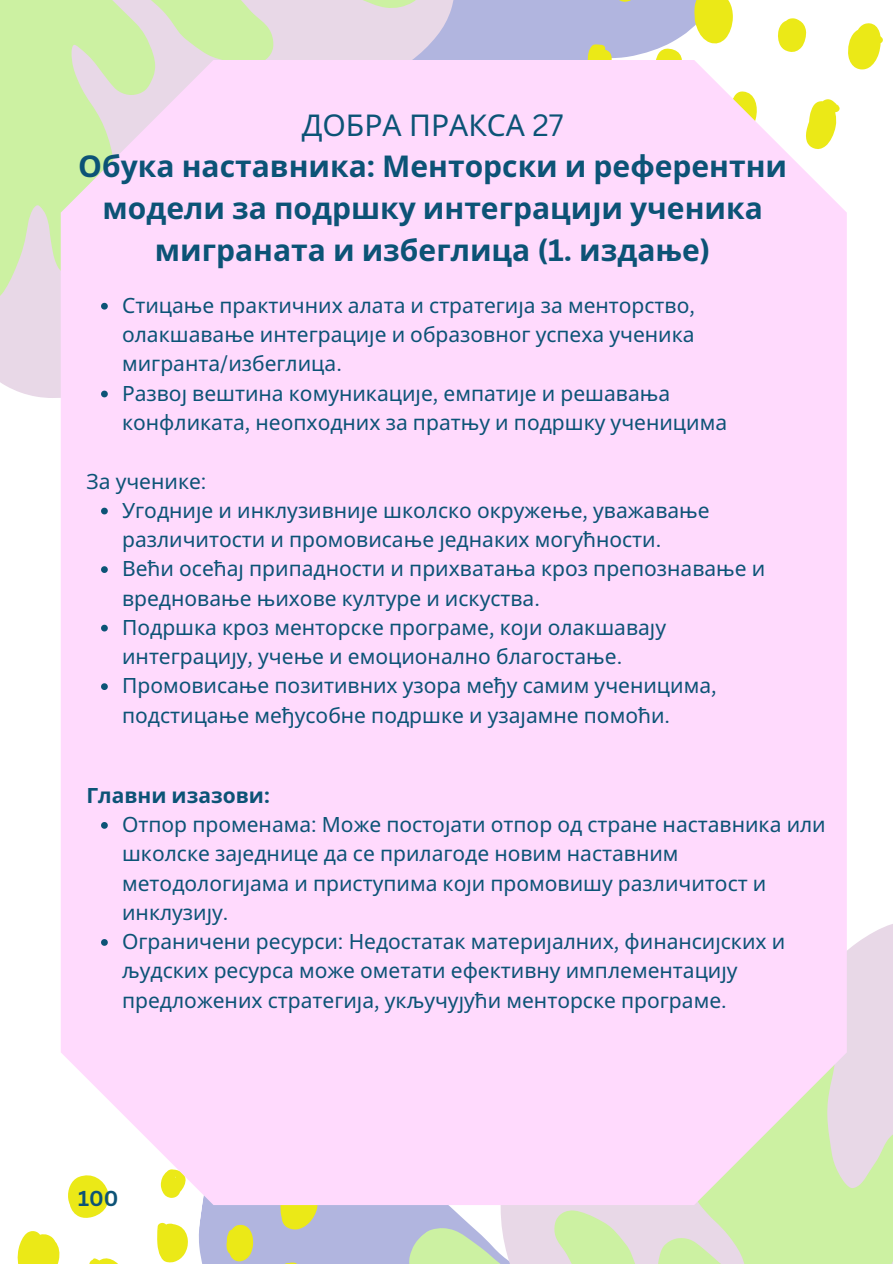
<style>
.page{position:relative;width:893px;height:1264px;background:#fff}
.page>*{position:absolute;margin:0;border:0;box-sizing:border-box;transform-origin:0 0}
.t1{font:700 30px/41.7px "Noto Sans";color:#0c5376;text-align:center}
.t2{font:21px/29.2px "Noto Sans";color:#0c5376}
.t3{font:700 21px "Noto Sans";color:#0c5376}
.t4{font:700 21px "Canva Sans";color:#0c5376}
.s1{font-weight:400}
.s2{font-family:"Canva Sans";font-weight:400}
.s3{font-family:"Canva Sans"}
</style>
<div class="page">
<svg style="left:846px;top:884px;width:46px;height:74px"></svg>
<svg style="left:804px;top:958px;width:88px;height:305px;background:#dce2ca"></svg>
<div style="left:479px;top:0;width:108px;height:60px;background:#b1b5df"></div>
<svg style="left:360px;top:1204px;width:444px;height:59px;background:#d3ddcb"></svg>
<svg style="left:263px;top:0;width:216px;height:60px;background:#dcd2e2"></svg>
<svg style="left:0;top:0;width:263px;height:352px;background:#d3eab5"></svg>
<svg style="left:17px;top:1204px;width:314px;height:59px"></svg>
<svg style="left:587px;top:0;width:296px;height:70px"></svg>
<div style="left:61px;top:60px;width:785px;height:1144px;background:#ffdafd"></div>
<svg style="left:101px;top:822px;width:7px;height:6px"></svg>
<svg style="left:101px;top:939px;width:7px;height:6px"></svg>
<svg style="left:101px;top:303px;width:7px;height:6px"></svg>
<svg style="left:101px;top:390px;width:7px;height:7px"></svg>
<svg style="left:101px;top:507px;width:7px;height:7px"></svg>
<svg style="left:101px;top:566px;width:7px;height:7px"></svg>
<svg style="left:101px;top:624px;width:7px;height:7px"></svg>
<svg style="left:101px;top:683px;width:7px;height:7px"></svg>
<p class="t1" style="left:78px;top:103px;width:710px"><span class="s1">ДОБРА ПРАКСА</span> <span class="s2">27<br></span>Обука наставника<span class="s3">:</span> Менторски и референтни модели за подршку интеграцији ученика миграната и избеглица <span class="s3">(1.</span> издање<span class="s3">)</span></p>
<p class="t2" style="left:122px;top:290px;width:574px;text-align:justify">Стицање практичних алата и стратегија за менторство<span class="s3">, </span>олакшавање интеграције и образовног успеха ученика мигранта<span class="s3">/</span>избеглица<span class="s3">.</span></p>
<h1 class="t2" style="left:122px;top:378px;width:606px">Развој вештина комуникације<span class="s3">,</span> емпатије и решавања конфликата<span class="s3">,</span> неопходних за пратњу и подршку ученицима</h1>
<h1 class="t2" style="left:86px;top:466px;width:121px">За ученике<span class="s3">:</span></h1>
<p class="t2" style="left:122px;top:495px;width:589px">Угодније и инклузивније школско окружење<span class="s3">,</span> уважавање</p>
<p class="t2" style="left:122px;top:524px;width:540px">различитости и промовисање једнаких могућности<span class="s3">.</span></p>
<p class="t2" style="left:122px;top:553px;width:644px">Већи осећај припадности и прихватања кроз препознавање и вредновање њихове културе и искуства<span class="s3">.</span></p>
<p class="t2" style="left:122px;top:612px;width:545px">Подршка кроз менторске програме<span class="s3">,</span> који олакшавају интеграцију<span class="s3">,</span> учење и емоционално благостање<span class="s3">.</span></p>
<p class="t2" style="left:122px;top:670px;width:596px">Промовисање позитивних узора међу самим ученицима<span class="s3">, </span>подстицање међусобне подршке и узајамне помоћи<span class="s3">.</span></p>
<p class="t3" style="left:86px;top:780px;width:185px">Главни изазови<span class="s3">:</span></p>
<p class="t2" style="left:122px;top:809px;width:705px">Отпор променама<span class="s3">:</span> Може постојати отпор од стране наставника или школске заједнице да се прилагоде новим наставним методологијама и приступима који промовишу различитост и инклузију<span class="s3">.</span></p>
<p class="t2" style="left:122px;top:926px;width:664px">Ограничени ресурси<span class="s3">:</span> Недостатак материјалних<span class="s3">,</span> финансијских и људских ресурса може ометати ефективну имплементацију предложених стратегија<span class="s3">,</span> укључујући менторске програме<span class="s3">.</span></p>
<p class="t4" style="left:78px;top:1183px;width:42px">100</p>
</div>
